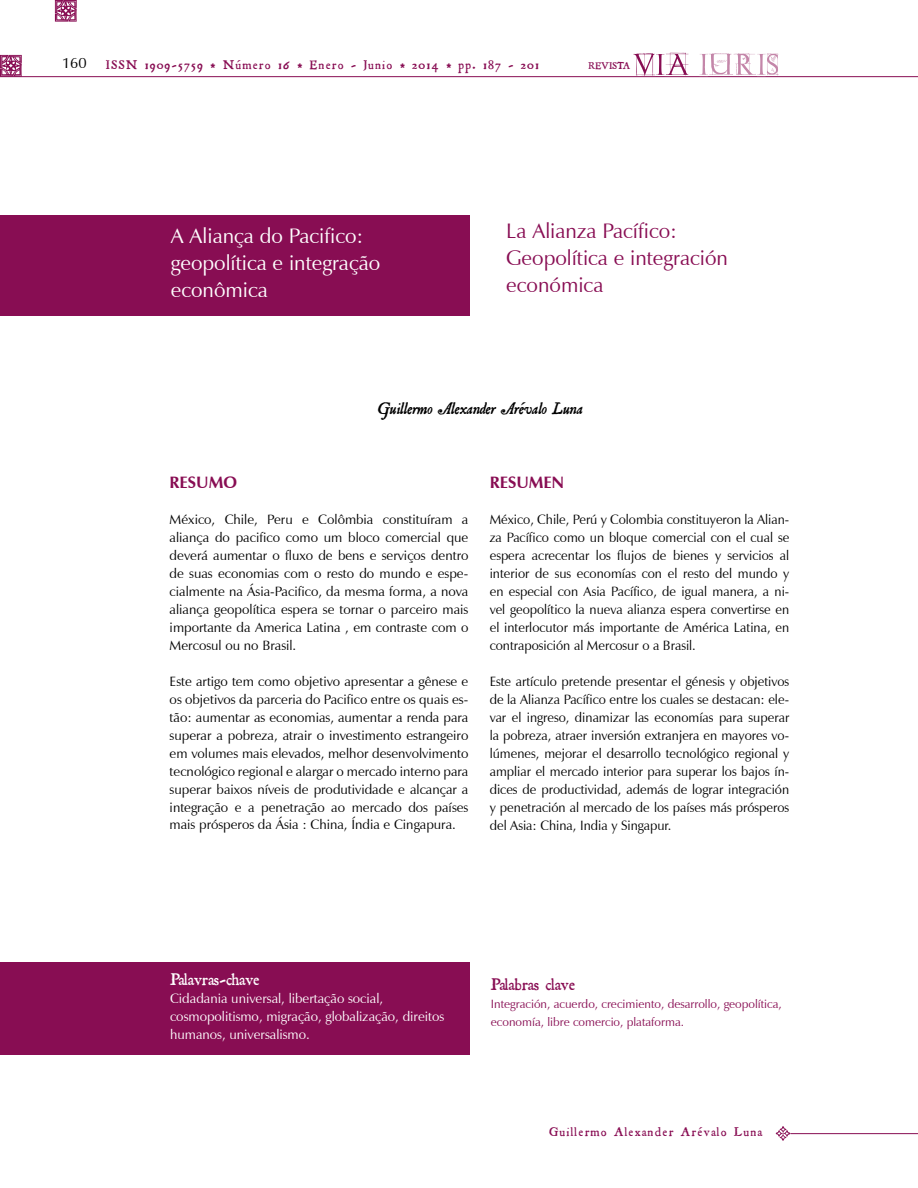
<style>
.page{position:relative;width:918px;height:1188px;background:#fff}
.page>*{position:absolute;margin:0;border:0;box-sizing:border-box;transform-origin:0 0}
.t1{font:21px/27px "Zapf Humanist 601 BT";color:#fff}
.t2{font:21px/27px "Zapf Humanist 601 BT";color:#880d53}
.t3{font:italic 18px "Roman Antique";color:#000}
.t4{font:18px "Roman Antique";color:#fff}
.t5{font:18px "Roman Antique";color:#880d53}
.t6{font:700 16.5px "Zapf Humanist 601 BT";color:#880d53}
.t7{font:15px "Zapf Humanist 601 BT";color:#000}
.t8{font:13.5px/18px "Zapf Humanist 601 BT";color:#000;text-align:justify}
.t9{font:13.5px/18px "Zapf Humanist 601 BT";color:#fff}
.t10{font:13.5px "Roman Antique";letter-spacing:.1em;color:#880d53}
.t11{font:12px/18px "Zapf Humanist 601 BT";color:#880d53}
.t12{font:10.5px "Roman Antique";color:#880d53}
</style>
<div class="page">
<svg style="left:0;top:55px;width:22px;height:21px"></svg>
<svg style="left:55px;top:0;width:22px;height:22px"></svg>
<svg style="left:776px;top:1126px;width:14px;height:15px"></svg>
<hr style="left:790px;top:1133px;width:128px;height:1px;background:#880d53">
<hr style="left:0;top:76px;width:918px;height:1px;background:#880d53">
<svg style="left:699px;top:53px;width:80px;height:23px"></svg>
<svg style="left:633px;top:53px;width:55px;height:24px"></svg>
<div style="left:0;top:962px;width:470px;height:92px;background:#880d53"></div>
<div style="left:0;top:215px;width:470px;height:100px;background:#880d53"></div>
<p class="t7" style="left:62px;top:54px;width:26px">160</p>
<p class="t10" style="left:106px;top:57px;width:434px">ISSN 1909-5759 * Número 16 * Enero - Junio * 2014 * pp. 187 - 201</p>
<p class="t12" style="left:588px;top:59px;width:43px">REVISTA</p>
<h1 class="t1" style="left:171px;top:223px;width:211px">A Aliança do Pacifico: geopolítica e integração econômica</h1>
<h1 class="t2" style="left:506px;top:217px;width:223px">La Alianza Pacífico:<br>Geopolítica e integración económica</h1>
<h2 class="t3" style="left:377px;top:398px;width:207px">Guillermo Alexander Arévalo Luna</h2>
<p class="t6" style="left:170px;top:472px;width:69px">RESUMO</p>
<p class="t8" style="left:170px;top:510px;width:300px">México, Chile, Peru e Colômbia constituíram a aliança do pacifico como um bloco comercial que deverá aumentar o fluxo de bens e serviços dentro de suas economias com o resto do mundo e espe&shy;cialmente na Ásia-Pacifico, da mesma forma, a nova aliança geopolítica espera se tornar o parceiro mais importante da America Latina , em contraste com o Mercosul ou no Brasil.</p>
<p class="t8" style="left:170px;top:672px;width:300px">Este artigo tem como objetivo apresentar a gênese e os objetivos da parceria do Pacifico entre os quais es&shy;tão: aumentar as economias, aumentar a renda para superar a pobreza, atrair o investimento estrangeiro em volumes mais elevados, melhor desenvolvimento tecnológico regional e alargar o mercado interno para superar baixos níveis de produtividade e alcançar a integração e a penetração ao mercado dos países mais prósperos da Ásia : China, Índia e Cingapura.</p>
<p class="t6" style="left:490px;top:472px;width:76px">RESUMEN</p>
<p class="t8" style="left:490px;top:510px;width:301px">México, Chile, Perú y Colombia constituyeron la Alian&shy;za Pacífico como un bloque comercial con el cual se espera acrecentar los flujos de bienes y servicios al interior de sus economías con el resto del mundo y en especial con Asia Pacífico, de igual manera, a ni&shy;vel geopolítico la nueva alianza espera convertirse en el interlocutor más importante de América Latina, en contraposición al Mercosur o a Brasil.</p>
<p class="t8" style="left:490px;top:672px;width:301px">Este artículo pretende presentar el génesis y objetivos de la Alianza Pacífico entre los cuales se destacan: ele&shy;var el ingreso, dinamizar las economías para superar la pobreza, atraer inversión extranjera en mayores vo&shy;lúmenes, mejorar el desarrollo tecnológico regional y ampliar el mercado interior para superar los bajos ín&shy;dices de productividad, además de lograr integración y penetración al mercado de los países más prósperos del Asia: China, India y Singapur.</p>
<h2 class="t4" style="left:170px;top:969px;width:91px">Palavras-chave</h2>
<p class="t9" style="left:170px;top:990px;width:276px">Cidadania universal, libertação social, cosmopolitismo, migração, globalização, direitos humanos, universalismo.</p>
<h2 class="t5" style="left:491px;top:974px;width:86px">Palabras clave</h2>
<p class="t11" style="left:491px;top:995px;width:292px">Integración, acuerdo, crecimiento, desarrollo, geopolítica, economía, libre comercio, plataforma.</p>
<p class="t10" style="left:550px;top:1123px;width:214px">Guillermo Alexander Arévalo Luna</p>
</div>
